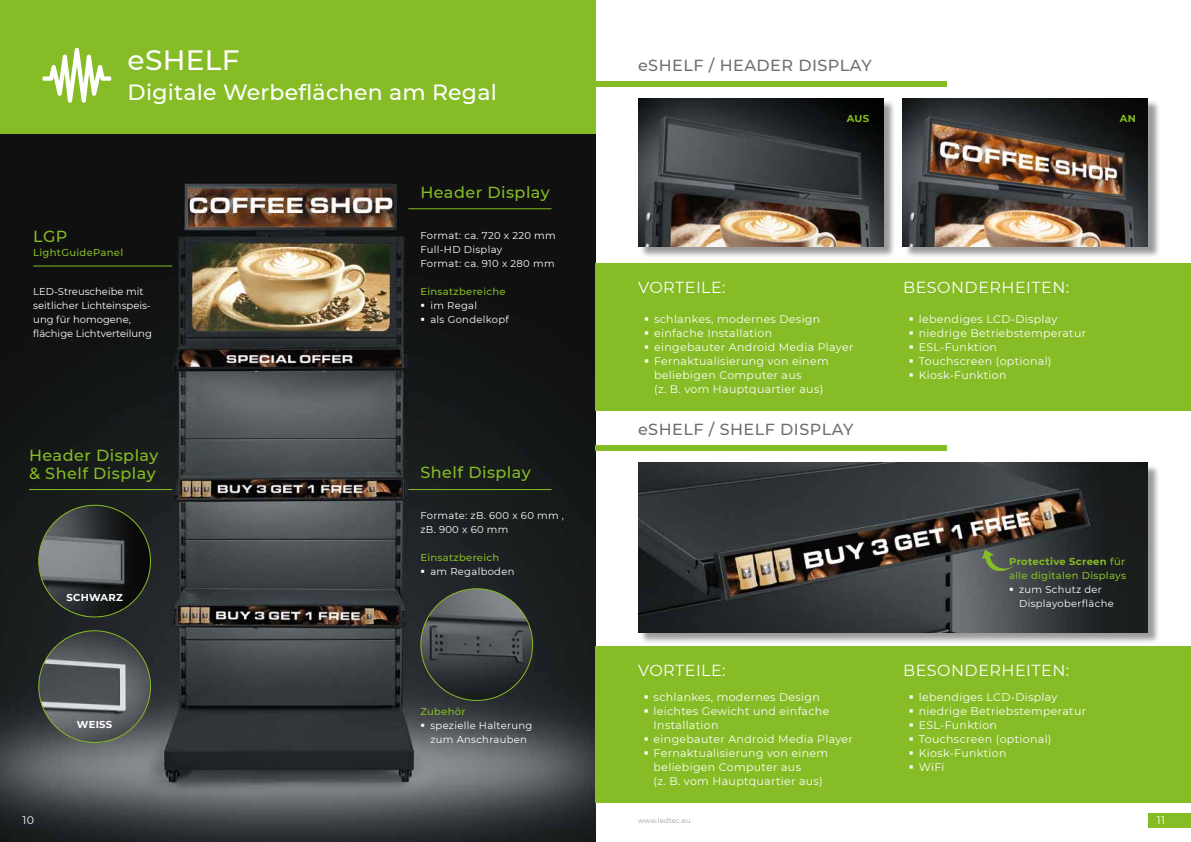
<style>
.page{position:relative;width:1191px;height:842px;background:#fff}
.page>*{position:absolute;margin:0;border:0;box-sizing:border-box;transform-origin:0 0}
.t1{font:55px "Font Awesome 5 Pro";color:#fff}
.t2{font:500 28px "Montserrat";letter-spacing:.01em;color:#fff}
.t3{font:500 22px "Montserrat";letter-spacing:.01em;color:#fff}
.t4{font:500 16px/18px "Montserrat";letter-spacing:.03em;color:#86bc25}
.t5{font:16px "Montserrat";letter-spacing:.03em;color:#fff}
.t6{font:500 16px "Montserrat";letter-spacing:.03em;color:#706f6f}
.t7{font:11px/14px "Montserrat";letter-spacing:.03em;color:#fff}
.t8{font:10px/14px "Montserrat";letter-spacing:.03em;color:#fff}
.t9{font:500 10px/14px "Montserrat";letter-spacing:.03em;color:#86bc25}
.t10{font:10px/14px "Montserrat";color:#fff}
.t11{font:700 10px "Montserrat";letter-spacing:.03em;color:#fff}
.t12{font:700 10px "Montserrat";color:#86bc25}
.t13{font:7px "Montserrat";letter-spacing:.01em;color:#9d9d9c}
.s1{font-weight:700}
</style>
<div class="page">
<div style="left:1148px;top:814px;width:43px;height:14px;background:#86bc25"></div>
<img style="left:0;top:133px;width:595px;height:709px">
<div style="left:0;top:0;width:595px;height:133px;background:#86bc25"></div>
<div style="left:595px;top:263px;width:596px;height:148px;background:#86bc25"></div>
<div style="left:595px;top:647px;width:596px;height:156px;background:#86bc25"></div>
<div style="left:639px;top:464px;width:521px;height:181px;background:#000;opacity:.4"></div>
<img style="left:638px;top:463px;width:510px;height:169px">
<div style="left:639px;top:100px;width:257px;height:158px;background:#000;opacity:.4"></div>
<img style="left:638px;top:98px;width:245px;height:148px">
<div style="left:904px;top:100px;width:256px;height:158px;background:#000;opacity:.4"></div>
<img style="left:902px;top:98px;width:246px;height:148px">
<div style="left:595px;top:81px;width:352px;height:6px;background:#86bc25"></div>
<div style="left:595px;top:445px;width:352px;height:6px;background:#86bc25"></div>
<hr style="left:408px;top:208px;width:143px;height:1px;background:#86bc25">
<hr style="left:33px;top:266px;width:139px;height:1px;background:#86bc25">
<hr style="left:408px;top:489px;width:143px;height:1px;background:#86bc25">
<hr style="left:29px;top:489px;width:143px;height:1px;background:#86bc25">
<img style="left:39px;top:505px;width:111px;height:112px;border-radius:56px">
<img style="left:39px;top:631px;width:111px;height:111px;border-radius:56px">
<img style="left:421px;top:589px;width:111px;height:111px;border-radius:56px">
<svg style="left:981px;top:549px;width:32px;height:22px"></svg>
<h1 class="t1" style="left:43px;top:48px;width:70px">❖□▼</h1>
<h2 class="t2" style="left:128px;top:40px;width:113px">eSHELF</h2>
<h3 class="t3" style="left:128px;top:76px;width:371px">Digitale Werbeflächen am Regal</h3>
<h3 class="t4" style="left:420px;top:182px;width:131px">Header Display</h3>
<h3 class="t4" style="left:33px;top:226px;width:36px">LGP</h3>
<p class="t9" style="left:33px;top:245px;width:91px">LightGuidePanel</p>
<p class="t8" style="left:420px;top:228px;width:137px">Format: ca. 720 x 220 mm<br>Full-HD Display<br>Format: ca. 910 x 280 mm</p>
<h3 class="t6" style="left:638px;top:54px;width:235px">eSHELF / HEADER DISPLAY</h3>
<p class="t12" style="left:846px;top:111px;width:24px">AUS</p>
<p class="t12" style="left:1119px;top:111px;width:18px">AN</p>
<p class="t10" style="left:33px;top:284px;width:120px">LED-Streuscheibe mit seitlicher Lichteinspeis&shy;ung für homogene, flächige Lichtverteilung</p>
<h3 class="t4" style="left:29px;top:445px;width:131px">Header Display &amp; Shelf Display</h3>
<p class="t11" style="left:66px;top:591px;width:58px">SCHWARZ</p>
<p class="t7" style="left:22px;top:813px;width:13px">10</p>
<p class="t11" style="left:77px;top:717px;width:37px">WEISS</p>
<p class="t9" style="left:420px;top:284px;width:87px">Einsatzbereiche</p>
<h3 class="t5" style="left:903px;top:276px;width:168px">BESONDERHEITEN:</h3>
<p class="t8" style="left:420px;top:298px;width:58px">▪ im Regal</p>
<p class="t8" style="left:420px;top:312px;width:90px">▪ als Gondelkopf</p>
<h3 class="t5" style="left:638px;top:276px;width:89px">VORTEILE:</h3>
<p class="t7" style="left:644px;top:312px;width:178px">▪ schlankes, modernes Design</p>
<p class="t7" style="left:644px;top:326px;width:130px">▪ einfache Installation</p>
<p class="t7" style="left:644px;top:340px;width:211px">▪ eingebauter Android Media Player</p>
<p class="t7" style="left:654px;top:354px;width:176px;text-indent:-10px">▪ Fernaktualisierung von einem beliebigen Computer aus<br>(z. B. vom Hauptquartier aus)</p>
<p class="t7" style="left:909px;top:312px;width:150px">▪ lebendiges LCD-Display</p>
<p class="t7" style="left:909px;top:326px;width:179px">▪ niedrige Betriebstemperatur</p>
<p class="t7" style="left:909px;top:340px;width:90px">▪ ESL-Funktion</p>
<p class="t7" style="left:909px;top:354px;width:144px">▪ Touchscreen (optional)</p>
<p class="t7" style="left:909px;top:368px;width:99px">▪ Kiosk-Funktion</p>
<h3 class="t4" style="left:420px;top:463px;width:112px">Shelf Display</h3>
<p class="t8" style="left:420px;top:508px;width:145px">Formate: zB. 600 x 60 mm , zB. 900 x 60 mm</p>
<p class="t9" style="left:420px;top:550px;width:80px">Einsatzbereich</p>
<p class="t8" style="left:420px;top:564px;width:96px">▪ am Regalboden</p>
<p class="t9" style="left:420px;top:704px;width:47px">Zubehör</p>
<p class="t8" style="left:420px;top:718px;width:113px;text-align:center">▪ spezielle Halterung zum Anschrauben</p>
<h3 class="t6" style="left:638px;top:418px;width:217px">eSHELF / SHELF DISPLAY</h3>
<h3 class="t5" style="left:638px;top:659px;width:89px">VORTEILE:</h3>
<p class="t7" style="left:643px;top:690px;width:178px">▪ schlankes, modernes Design</p>
<p class="t7" style="left:653px;top:704px;width:177px;text-indent:-10px">▪ leichtes Gewicht und einfache<br>Installation</p>
<p class="t7" style="left:643px;top:732px;width:211px">▪ eingebauter Android Media Player</p>
<p class="t7" style="left:653px;top:746px;width:176px;text-indent:-10px">▪ Fernaktualisierung von einem beliebigen Computer aus<br>(z. B. vom Hauptquartier aus)</p>
<p class="t9" style="left:1009px;top:554px;width:118px"><span class="s1">Protective Screen</span> für alle digitalen Displays</p>
<p class="t8" style="left:1019px;top:582px;width:96px;text-indent:-10px">▪ zum Schutz der<br>Displayoberfläche</p>
<h3 class="t5" style="left:903px;top:659px;width:168px">BESONDERHEITEN:</h3>
<p class="t7" style="left:909px;top:690px;width:150px">▪ lebendiges LCD-Display</p>
<p class="t7" style="left:909px;top:704px;width:179px">▪ niedrige Betriebstemperatur</p>
<p class="t7" style="left:909px;top:718px;width:90px">▪ ESL-Funktion</p>
<p class="t7" style="left:909px;top:732px;width:144px">▪ Touchscreen (optional)</p>
<p class="t7" style="left:909px;top:746px;width:99px">▪ Kiosk-Funktion</p>
<p class="t7" style="left:909px;top:760px;width:37px">▪ WiFi</p>
<p class="t13" style="left:638px;top:816px;width:54px">www.ledtec.eu</p>
<p class="t7" style="left:1157px;top:813px;width:10px">11</p>
</div>
